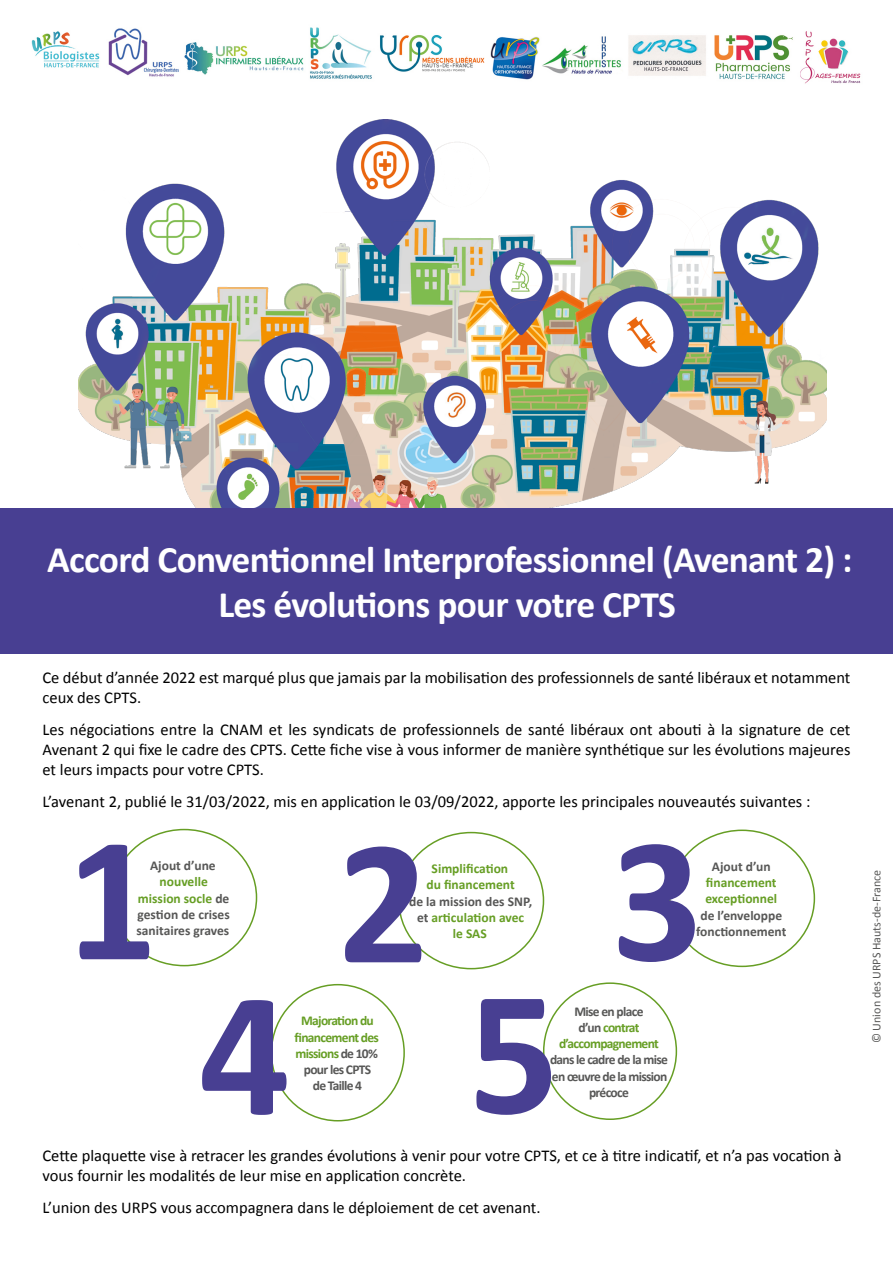
<style>
.page{position:relative;width:893px;height:1263px;background:#fff}
.page>*{position:absolute;margin:0;border:0;box-sizing:border-box;transform-origin:0 0}
.t1{font:700 180px/152.9px "Calibri";color:#483f92}
.t2{font:700 37.5px/45px "Calibri";letter-spacing:-.02em;color:#fff;text-align:center}
.t3{font:16.5px/19.8px "Calibri";color:#000}
.t4{font:700 13.5px/16.2px "Calibri";color:#575756;text-align:center}
.t5{font:700 13.5px/16.2px "Calibri";color:#669e24;text-align:center}
.t6{font:700 13.5px/16.2px "Calibri";letter-spacing:-.05em;color:#669e24;text-align:center}
.t7{font:700 13.5px/16.2px "Calibri";letter-spacing:-.05em;color:#575756;text-align:center}
.t8{font:12px "Calibri";color:#575756}
.s1{color:#669e24}
.s2{color:#575756}
</style>
<div class="page">
<img style="left:79px;top:119px;width:748px;height:389px">
<img style="left:31px;top:27px;width:830px;height:57px">
<div style="left:0;top:508px;width:893px;height:146px;background:#483f92"></div>
<h2 class="t2" style="left:47px;top:537px;width:807px">Accord Conventionnel Interprofessionnel (Avenant 2) :<br>Les évolutions pour votre CPTS</h2>
<p class="t3" style="left:43px;top:667px;width:809px">Ce début d’année 2022 est marqué plus que jamais par la mobilisation des professionnels de santé libéraux et notamment ceux des CPTS.</p>
<p class="t3" style="left:43px;top:720px;width:809px;text-align:justify">Les négociations entre la CNAM et les syndicats de professionnels de santé libéraux ont abouti à la signature de cet Avenant 2 qui fixe le cadre des CPTS. Cette fiche vise à vous informer de manière synthétique sur les évolutions majeures et leurs impacts pour votre CPTS.</p>
<p class="t3" style="left:43px;top:792px;width:769px">L’avenant 2, publié le 31/03/2022, mis en application le 03/09/2022, apporte les principales nouveautés suivantes :</p>
<h1 class="t1" style="left:468px;top:824px;width:236px;text-indent:-402px">123<br>5</h1>
<p class="t4" style="left:150px;top:858px;width:67px">Ajout d’une</p>
<p class="t4" style="left:137px;top:874px;width:95px"><span class="s1">nouvelle mission socle</span> de gestion de crises sanitaires graves</p>
<p class="t4" style="left:712px;top:858px;width:60px">Ajout d’un</p>
<p class="t5" style="left:705px;top:875px;width:73px;text-align:left">financement exceptionnel</p>
<p class="t4" style="left:696px;top:907px;width:92px">de l’enveloppe fonctionnement</p>
<p class="t5" style="left:427px;top:861px;width:90px">Simplification du financement</p>
<p class="t5" style="left:409px;top:893px;width:124px"><span class="s2">de la mission des SNP, et</span> articulation avec<br>le SAS</p>
<h1 class="t1" style="left:199px;top:978px;width:93px">4</h1>
<p class="t6" style="left:559px;top:1003px;width:101px"><span class="s2">Mise en place<br>d’un</span> contrat d’accompagnement</p>
<p class="t7" style="left:550px;top:1052px;width:119px">dans le cadre de la mise en œuvre de la mission précoce</p>
<p class="t6" style="left:295px;top:1013px;width:86px">Majoration du financement des missions <span class="s2">de 10% pour les CPTS</span></p>
<p class="t7" style="left:313px;top:1077px;width:51px">de Taille 4</p>
<p class="t3" style="left:43px;top:1145px;width:801px">Cette plaquette vise à retracer les grandes évolutions à venir pour votre CPTS, et ce à titre indicatif, et n’a pas vocation à vous fournir les modalités de leur mise en application concrète.</p>
<p class="t3" style="left:43px;top:1198px;width:500px">L’union des URPS vous accompagnera dans le déploiement de cet avenant.</p>
<p class="t8" style="left:869px;top:1043px;width:175px;rotate:-90deg">© Union des URPS Hauts-de-France</p>
</div>
